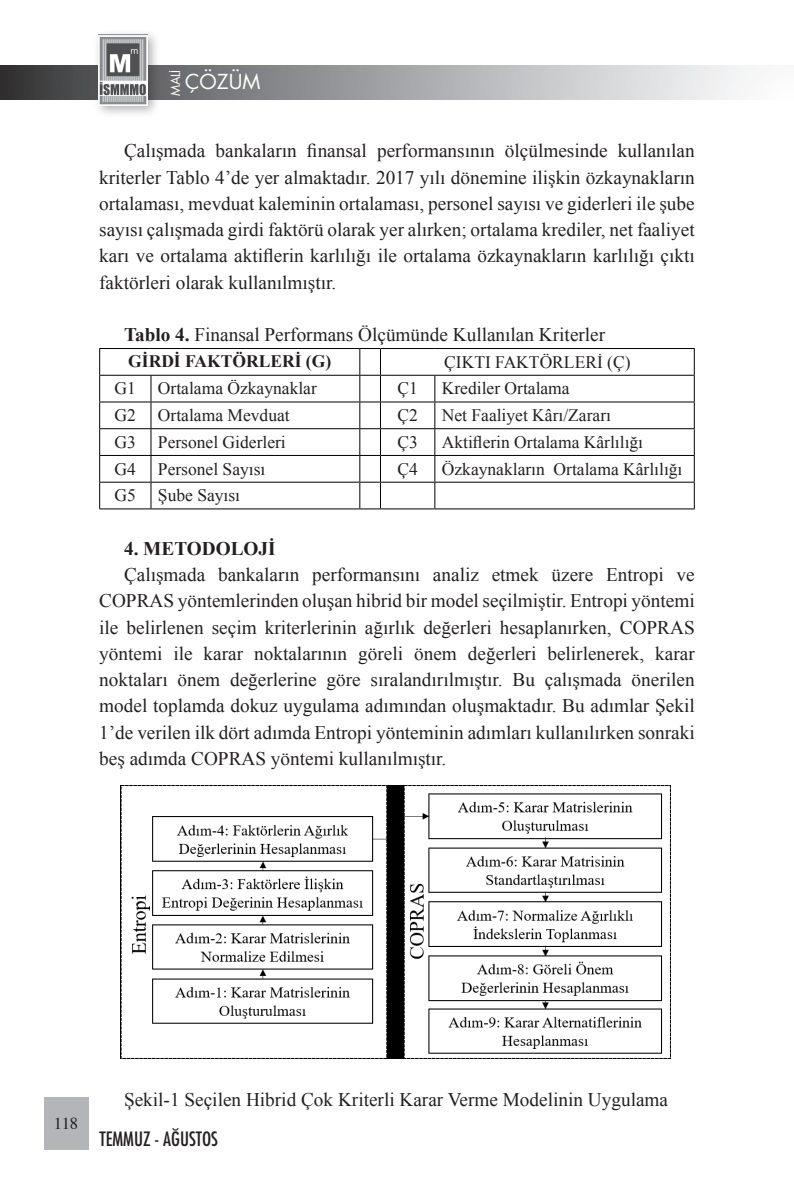
<style>
.page{position:relative;width:794px;height:1191px;background:#fff}
.page>*{position:absolute;margin:0;border:0;box-sizing:border-box;transform-origin:0 0}
.t1{font:20.12px "Futura Book Tr";color:#fff}
.Normal_wrd_5{font:19.25px/26.2px "Times New Roman";color:#231f20;text-align:justify}
.t2{font:19.25px "Futura Cond Nr Tr";color:#231f20}
.Normal_wrd_5-2{font:700 19.25px "Times New Roman";color:#231f20}
.Normal_wrd_5-3{font:17.5px "Times New Roman";color:#231f20}
.Normal_wrd_5-4{font:700 17.5px "Times New Roman";color:#231f20}
.t3{font:16.62px "Times";color:#231f20}
.t4{font:12.25px "Futura Book Tr";color:#fff}
.s1{font-weight:700}
</style>
<div class="page">
<div style="left:0;top:65px;width:794px;height:35px;background:linear-gradient(to right,#3b3d3f,#fff)"></div>
<div style="left:92px;top:29px;width:69px;height:89px;background:#231f20;opacity:.36"></div>
<img style="left:98px;top:35px;width:50px;height:70px">
<div style="left:44px;top:1096px;width:44px;height:53px;background:#b4b5b8"></div>
<hr style="left:99px;top:348px;width:52px;height:1px;background:#000">
<hr style="left:151px;top:348px;width:209px;height:1px;background:#000">
<hr style="left:380px;top:348px;width:55px;height:1px;background:#000">
<hr style="left:435px;top:348px;width:259px;height:1px;background:#000">
<hr style="left:99px;top:375px;width:52px;height:1px;background:#000">
<hr style="left:151px;top:375px;width:209px;height:1px;background:#000">
<hr style="left:380px;top:375px;width:55px;height:1px;background:#000">
<hr style="left:435px;top:375px;width:259px;height:1px;background:#000">
<hr style="left:99px;top:401px;width:52px;height:1px;background:#000">
<hr style="left:151px;top:401px;width:209px;height:1px;background:#000">
<hr style="left:380px;top:401px;width:55px;height:1px;background:#000">
<hr style="left:435px;top:401px;width:259px;height:1px;background:#000">
<hr style="left:99px;top:428px;width:52px;height:1px;background:#000">
<hr style="left:151px;top:428px;width:209px;height:1px;background:#000">
<hr style="left:380px;top:428px;width:55px;height:1px;background:#000">
<hr style="left:435px;top:428px;width:259px;height:1px;background:#000">
<hr style="left:99px;top:455px;width:52px;height:1px;background:#000">
<hr style="left:151px;top:455px;width:209px;height:1px;background:#000">
<hr style="left:380px;top:455px;width:55px;height:1px;background:#000">
<hr style="left:435px;top:455px;width:259px;height:1px;background:#000">
<hr style="left:99px;top:482px;width:52px;height:1px;background:#000">
<svg style="left:99px;top:349px;width:1px;height:159px"></svg>
<hr style="left:151px;top:482px;width:209px;height:1px;background:#000">
<svg style="left:150px;top:376px;width:1px;height:132px"></svg>
<hr style="left:380px;top:482px;width:55px;height:1px;background:#000">
<hr style="left:435px;top:482px;width:259px;height:1px;background:#000">
<svg style="left:434px;top:376px;width:1px;height:132px"></svg>
<svg style="left:694px;top:349px;width:1px;height:159px"></svg>
<hr style="left:99px;top:508px;width:52px;height:1px;background:#000">
<hr style="left:151px;top:508px;width:209px;height:1px;background:#000">
<svg style="left:359px;top:348px;width:22px;height:161px"></svg>
<hr style="left:380px;top:508px;width:55px;height:1px;background:#000">
<hr style="left:435px;top:508px;width:259px;height:1px;background:#000">
<img style="left:121px;top:785px;width:549px;height:274px">
<p class="t4" style="left:167px;top:96px;width:27px;rotate:-90deg">MALİ</p>
<p class="t1" style="left:185px;top:68px;width:77px">ÇÖZÜM</p>
<p class="Normal_wrd_5" style="left:99px;top:137px;width:597px;text-indent:25px">Çalışmada bankaların finansal performansının ölçülmesinde kullanılan kriterler Tablo 4’de yer almaktadır. 2017 yılı dönemine ilişkin özkaynakların ortalaması, mevduat kaleminin ortalaması, personel sayısı ve giderleri ile şube sayısı çalışmada girdi faktörü olarak yer alırken; ortalama krediler, net faaliyet karı ve ortalama aktiflerin karlılığı ile ortalama özkaynakların karlılığı çıktı faktörleri olarak kullanılmıştır.</p>
<p class="Normal_wrd_5" style="left:124px;top:321px;width:483px"><span class="s1">Tablo 4.</span> Finansal Performans Ölçümünde Kullanılan Kriterler</p>
<p class="Normal_wrd_5-4" style="left:128px;top:349px;width:204px">GİRDİ FAKTÖRLERİ (G)</p>
<p class="Normal_wrd_5-3" style="left:444px;top:350px;width:188px">ÇIKTI FAKTÖRLERİ (Ç)</p>
<p class="Normal_wrd_5-3" style="left:115px;top:377px;width:23px">G1</p>
<p class="Normal_wrd_5-3" style="left:158px;top:377px;width:160px">Ortalama Özkaynaklar</p>
<p class="Normal_wrd_5-3" style="left:397px;top:377px;width:22px">Ç1</p>
<p class="Normal_wrd_5-3" style="left:442px;top:377px;width:129px">Krediler Ortalama</p>
<p class="Normal_wrd_5-3" style="left:115px;top:403px;width:23px">G2</p>
<p class="Normal_wrd_5-3" style="left:158px;top:403px;width:133px">Ortalama Mevduat</p>
<p class="Normal_wrd_5-3" style="left:397px;top:403px;width:22px">Ç2</p>
<p class="Normal_wrd_5-3" style="left:442px;top:403px;width:171px">Net Faaliyet Kârı/Zararı</p>
<p class="Normal_wrd_5-3" style="left:115px;top:430px;width:23px">G3</p>
<p class="Normal_wrd_5-3" style="left:158px;top:430px;width:129px">Personel Giderleri</p>
<p class="Normal_wrd_5-3" style="left:397px;top:430px;width:22px">Ç3</p>
<p class="Normal_wrd_5-3" style="left:442px;top:430px;width:203px">Aktiflerin Ortalama Kârlılığı</p>
<p class="Normal_wrd_5-3" style="left:115px;top:457px;width:23px">G4</p>
<p class="Normal_wrd_5-3" style="left:158px;top:457px;width:109px">Personel Sayısı</p>
<p class="Normal_wrd_5-3" style="left:397px;top:457px;width:22px">Ç4</p>
<p class="Normal_wrd_5-3" style="left:442px;top:457px;width:242px">Özkaynakların Ortalama Kârlılığı</p>
<p class="Normal_wrd_5-3" style="left:115px;top:484px;width:23px">G5</p>
<p class="Normal_wrd_5-3" style="left:158px;top:484px;width:84px">Şube Sayısı</p>
<p class="Normal_wrd_5-2" style="left:124px;top:535px;width:153px">4. METODOLOJİ</p>
<p class="Normal_wrd_5" style="left:99px;top:561px;width:597px;text-indent:25px">Çalışmada bankaların performansını analiz etmek üzere Entropi ve COPRAS yöntemlerinden oluşan hibrid bir model seçilmiştir. Entropi yöntemi ile belirlenen seçim kriterlerinin ağırlık değerleri hesaplanırken, COPRAS yöntemi ile karar noktalarının göreli önem değerleri belirlenerek, karar noktaları önem değerlerine göre sıralandırılmıştır. Bu çalışmada önerilen model toplamda dokuz uygulama adımından oluşmaktadır. Bu adımlar Şekil 1’de verilen ilk dört adımda Entropi yönteminin adımları kullanılırken sonraki beş adımda COPRAS yöntemi kullanılmıştır.</p>
<p class="t3" style="left:54px;top:1113px;width:26px">118</p>
<p class="Normal_wrd_5" style="left:124px;top:1086px;width:545px">Şekil-1 Seçilen Hibrid Çok Kriterli Karar Verme Modelinin Uygulama</p>
<p class="t2" style="left:100px;top:1126px;width:120px">TEMMUZ - AĞUSTOS</p>
</div>
